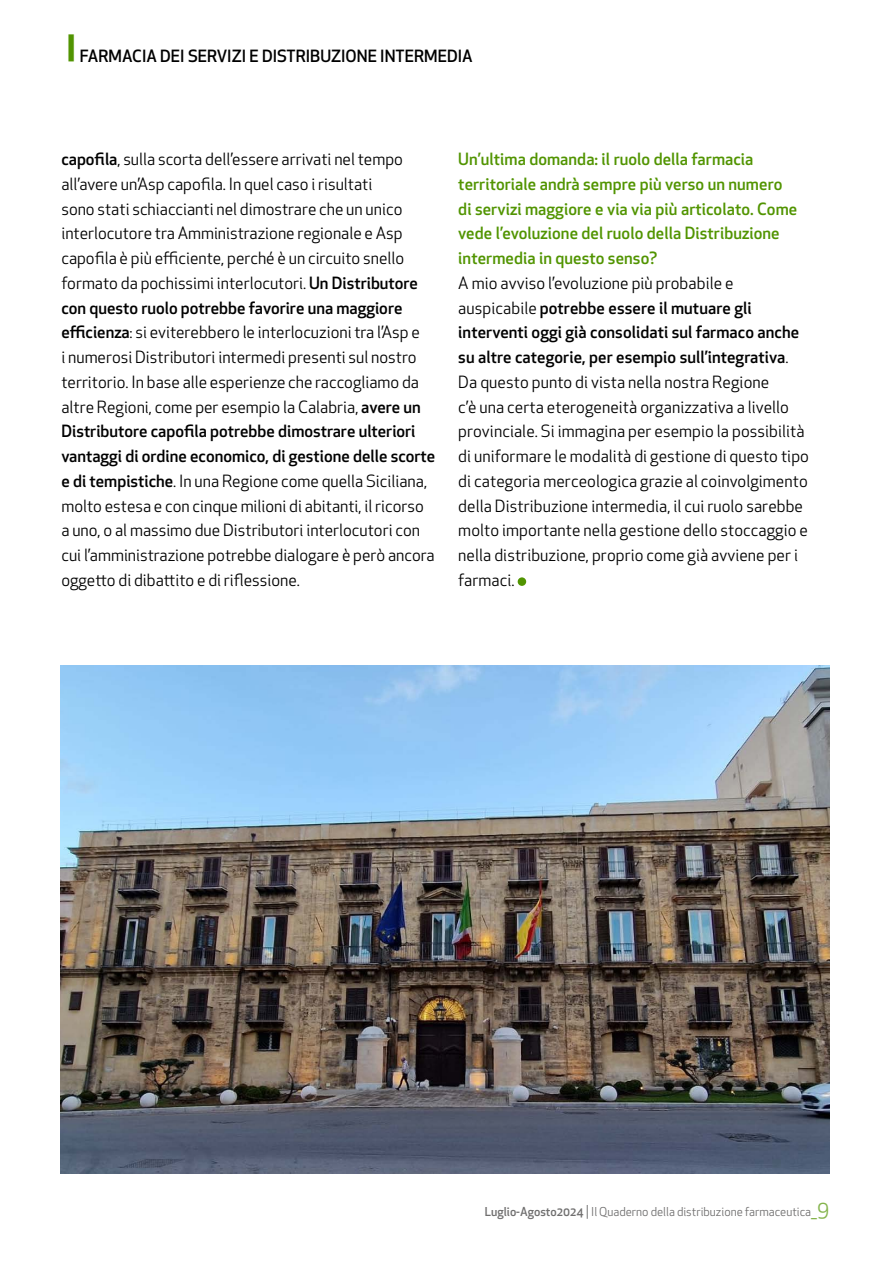
<style>
.page{position:relative;width:893px;height:1263px;background:#fff}
.page>*{position:absolute;margin:0;border:0;box-sizing:border-box;transform-origin:0 0}
.t1{font:16.5px/24.8px "Apex New";color:#000}
.t2{font:500 16.5px/24.8px "Apex New";letter-spacing:.005em;color:#519401}
.t3{font:500 16.5px "Apex New";color:#000}
.t4{font:12px "Apex New";color:#706f6f}
.s1{font-weight:500}
.s2{font-size:13.5px}
.s3{font-size:21px;color:#85b44d}
</style>
<div class="page">
<div style="left:518px;top:577px;width:8px;height:9px;background:#519401;border-radius:50%"></div>
<img style="left:61px;top:665px;width:768px;height:509px">
<p class="t3" style="left:68px;top:44px;width:407px"><sup>|</sup> FARMACIA DEI SERVIZI E DISTRIBUZIONE INTERMEDIA</p>
<p class="t1" style="left:61px;top:147px;width:375px"><span class="s1">capofila</span>, sulla scorta dell’essere arrivati nel tempo all’avere un’Asp capofila. In quel caso i risultati<br>sono stati schiaccianti nel dimostrare che un unico interlocutore tra Amministrazione regionale e Asp capofila è più efficiente, perché è un circuito snello formato da pochissimi interlocutori. <span class="s1">Un Distributore con questo ruolo potrebbe favorire una maggiore efficienza</span>: si eviterebbero le interlocuzioni tra l’Asp e<br>i numerosi Distributori intermedi presenti sul nostro territorio. In base alle esperienze che raccogliamo da altre Regioni, come per esempio la Calabria, <span class="s1">avere un Distributore capofila potrebbe dimostrare ulteriori vantaggi di ordine economico, di gestione delle scorte e di tempistiche</span>. In una Regione come quella Siciliana, molto estesa e con cinque milioni di abitanti, il ricorso a uno, o al massimo due Distributori interlocutori con cui l’amministrazione potrebbe dialogare è però ancora oggetto di dibattito e di riflessione.</p>
<p class="t2" style="left:458px;top:146px;width:340px">Un’ultima domanda: il ruolo della farmacia territoriale andrà sempre più verso un numero di servizi maggiore e via via più articolato. Come vede l’evoluzione del ruolo della Distribuzione intermedia in questo senso?</p>
<p class="t1" style="left:458px;top:270px;width:352px">A mio avviso l’evoluzione più probabile e auspicabile <span class="s1">potrebbe essere il mutuare gli interventi oggi già consolidati sul farmaco anche su altre categorie, per esempio sull’integrativa</span>.<br>Da questo punto di vista nella nostra Regione<br>c’è una certa eterogeneità organizzativa a livello provinciale. Si immagina per esempio la possibilità di uniformare le modalità di gestione di questo tipo di categoria merceologica grazie al coinvolgimento della Distribuzione intermedia, il cui ruolo sarebbe molto importante nella gestione dello stoccaggio e nella distribuzione, proprio come già avviene per i farmaci.</p>
<p class="t4" style="left:485px;top:1204px;width:346px"><span class="s1">Luglio-Agosto2024</span> <span class="s2">|</span> Il Quaderno della distribuzione farmaceutica<span class="s3">_9</span></p>
</div>
